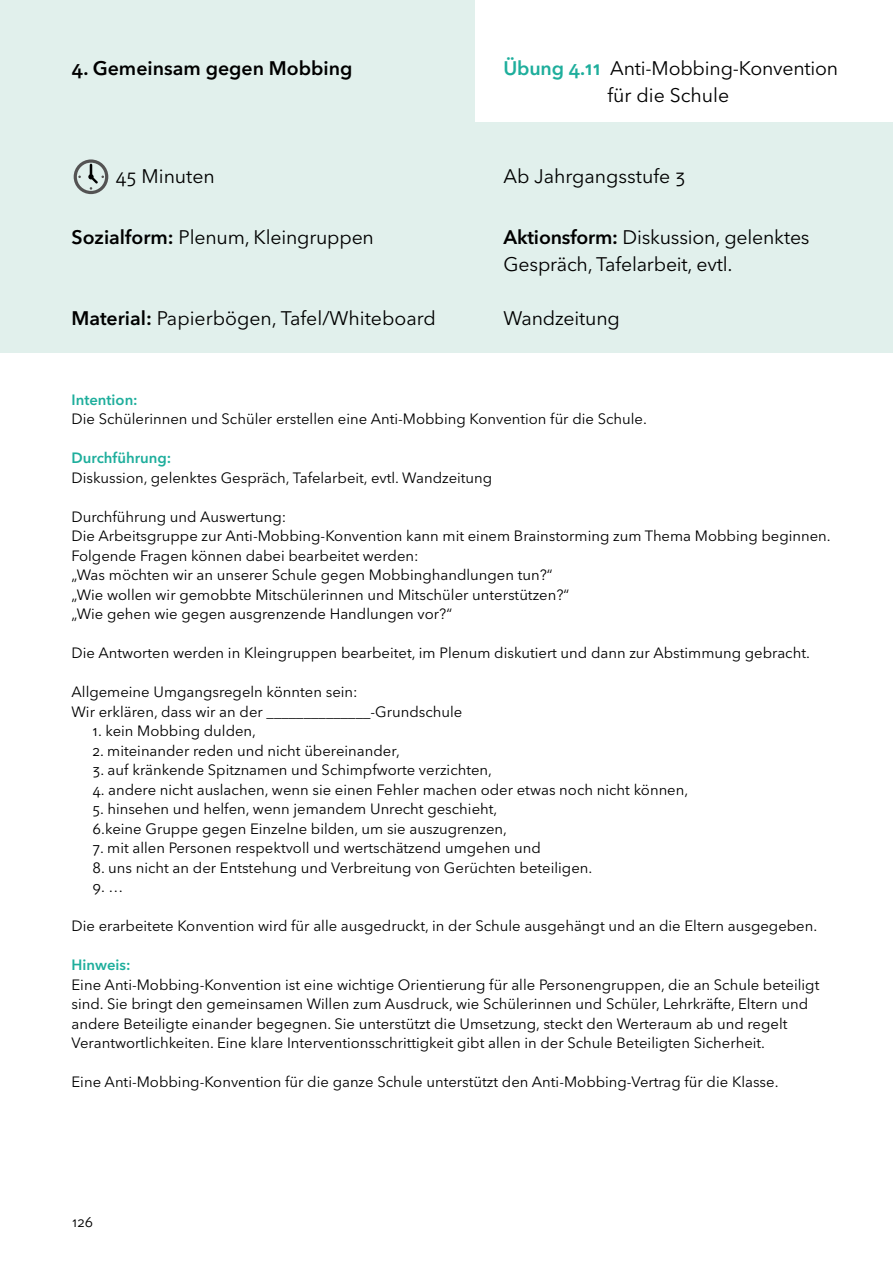
<style>
.page{position:relative;width:893px;height:1263px;background:#fff}
.page>*{position:absolute;margin:0;border:0;box-sizing:border-box;transform-origin:0 0}
.t1{font:19.5px/27px "Avenir Next LT Pro";letter-spacing:-.01em;color:#000;text-align:center}
.t2{font:600 19.5px "Avenir Next LT Pro";color:#000}
.t3{font:14.85px/19.5px "Avenir Next LT Pro";color:#000}
.t4{font:600 14.85px "Avenir Next LT Pro";color:#1eae9c}
.t5{font:14.25px "Avenir Next LT Pro";color:#000}
.s1{font-weight:600;color:#1eae9c}
.s2{font-weight:600}
</style>
<div class="page">
<div style="left:0;top:0;width:893px;height:353px;background:#e1f0ec"></div>
<div style="left:475px;top:0;width:418px;height:122px;background:#fff"></div>
<svg style="left:74px;top:159px;width:34px;height:35px"></svg>
<p class="t2" style="left:72px;top:56px;width:282px">4. Gemeinsam gegen Mobbing</p>
<p class="t1" style="left:504px;top:54px;width:336px"><span class="s1">Übung 4.11</span> Anti-Mobbing-Konvention für die Schule</p>
<p class="t1" style="left:115px;top:162px;width:101px">45 Minuten</p>
<p class="t1" style="left:504px;top:162px;width:183px">Ab Jahrgangsstufe 3</p>
<p class="t1" style="left:72px;top:224px;width:304px"><span class="s2">Sozialform:</span> Plenum, Kleingruppen</p>
<p class="t1" style="left:504px;top:224px;width:308px;text-align:left"><span class="s2">Aktionsform:</span> Diskussion, gelenktes<br>Gespräch, Tafelarbeit, evtl.</p>
<p class="t1" style="left:72px;top:305px;width:366px"><span class="s2">Material:</span> Papierbögen, Tafel/Whiteboard</p>
<p class="t1" style="left:504px;top:305px;width:118px">Wandzeitung</p>
<p class="t3" style="left:72px;top:390px;width:577px"><span class="s1">Intention:<br></span>Die Schülerinnen und Schüler erstellen eine Anti-Mobbing Konvention für die Schule.</p>
<p class="t4" style="left:72px;top:449px;width:101px">Durchführung:</p>
<p class="t3" style="left:72px;top:468px;width:422px">Diskussion, gelenktes Gespräch, Tafelarbeit, evtl. Wandzeitung</p>
<p class="t3" style="left:72px;top:507px;width:216px">Durchführung und Auswertung:</p>
<p class="t3" style="left:72px;top:526px;width:761px">Die Arbeitsgruppe zur Anti-Mobbing-Konvention kann mit einem Brainstorming zum Thema Mobbing beginnen.<br>Folgende Fragen können dabei bearbeitet werden:</p>
<p class="t3" style="left:72px;top:565px;width:483px">„Was möchten wir an unserer Schule gegen Mobbinghandlungen tun?“</p>
<p class="t3" style="left:72px;top:585px;width:499px">„Wie wollen wir gemobbte Mitschülerinnen und Mitschüler unterstützen?“</p>
<p class="t3" style="left:72px;top:604px;width:382px">„Wie gehen wie gegen ausgrenzende Handlungen vor?“</p>
<p class="t3" style="left:72px;top:643px;width:740px">Die Antworten werden in Kleingruppen bearbeitet, im Plenum diskutiert und dann zur Abstimmung gebracht.</p>
<p class="t3" style="left:72px;top:682px;width:288px">Allgemeine Umgangsregeln könnten sein:</p>
<p class="t3" style="left:72px;top:702px;width:392px">Wir erklären, dass wir an der ______________-Grundschule</p>
<p class="t3" style="left:93px;top:721px;width:165px">1. kein Mobbing dulden,</p>
<p class="t3" style="left:93px;top:741px;width:309px">2. miteinander reden und nicht übereinander,</p>
<p class="t3" style="left:93px;top:760px;width:401px">3. auf kränkende Spitznamen und Schimpfworte verzichten,</p>
<p class="t3" style="left:93px;top:780px;width:597px">4. andere nicht auslachen, wenn sie einen Fehler machen oder etwas noch nicht können,</p>
<p class="t3" style="left:93px;top:799px;width:406px">5. hinsehen und helfen, wenn jemandem Unrecht geschieht,</p>
<p class="t3" style="left:93px;top:819px;width:416px">6.keine Gruppe gegen Einzelne bilden, um sie auszugrenzen,</p>
<p class="t3" style="left:93px;top:838px;width:450px">7. mit allen Personen respektvoll und wertschätzend umgehen und</p>
<p class="t3" style="left:93px;top:858px;width:501px">8. uns nicht an der Entstehung und Verbreitung von Gerüchten beteiligen.</p>
<p class="t3" style="left:93px;top:877px;width:32px">9. …</p>
<p class="t3" style="left:72px;top:916px;width:747px">Die erarbeitete Konvention wird für alle ausgedruckt, in der Schule ausgehängt und an die Eltern ausgegeben.</p>
<p class="t4" style="left:72px;top:956px;width:61px">Hinweis:</p>
<p class="t3" style="left:72px;top:975px;width:749px">Eine Anti-Mobbing-Konvention ist eine wichtige Orientierung für alle Personengruppen, die an Schule beteiligt sind. Sie bringt den gemeinsamen Willen zum Ausdruck, wie Schülerinnen und Schüler, Lehrkräfte, Eltern und andere Beteiligte einander begegnen. Sie unterstützt die Umsetzung, steckt den Werteraum ab und regelt Verantwortlichkeiten. Eine klare Interventionsschrittigkeit gibt allen in der Schule Beteiligten Sicherheit.</p>
<p class="t3" style="left:72px;top:1072px;width:708px">Eine Anti-Mobbing-Konvention für die ganze Schule unterstützt den Anti-Mobbing-Vertrag für die Klasse.</p>
<p class="t5" style="left:72px;top:1213px;width:22px">126</p>
</div>
